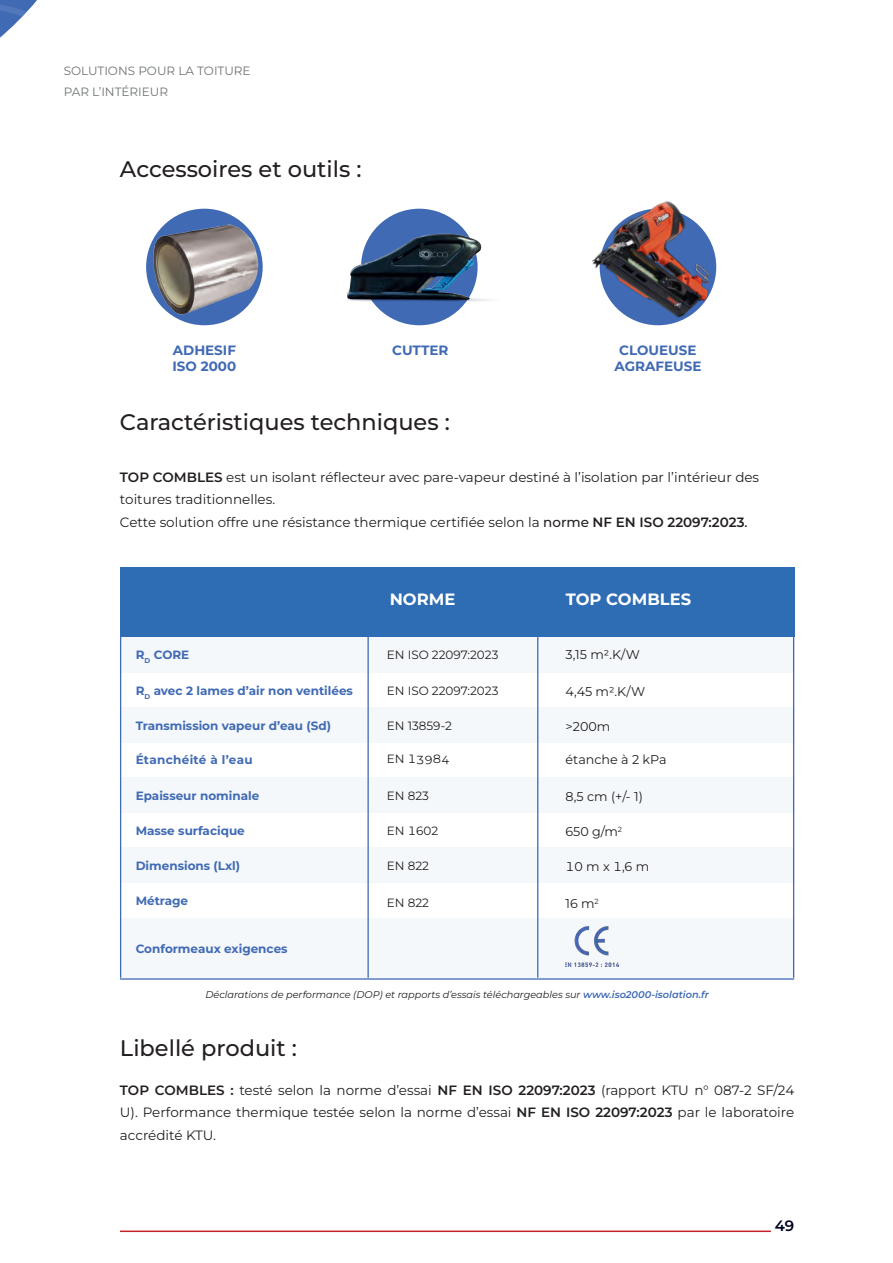
<style>
.page{position:relative;width:893px;height:1263px;background:#fff}
.page>*{position:absolute;margin:0;border:0;box-sizing:border-box;transform-origin:0 0}
.t1{font:500 22.5px "Montserrat";color:#231f20}
.t2{font:700 16.35px "Montserrat";color:#fff}
.t3{font:600 15px "Montserrat";color:#000420}
.t4{font:13.5px/22.5px "Montserrat";color:#231f20}
.t5{font:700 13.5px/16.4px "Montserrat";color:#406ab4;text-align:center}
.t6{font:12.75px "Montserrat";color:#231f20}
.t7{font:700 12px "Montserrat";color:#406ab4}
.t8{font:12px "Montserrat";color:#231f20}
.t9{font:12px/20.4px "Montserrat";color:#707475}
.t10{font:700 12px "Montserrat";letter-spacing:.025em;color:#406ab4}
.t11{font:italic 9.75px "Montserrat";color:#231f20}
.s1{font-weight:600}
.s2{font-weight:500}
.s3{font-weight:600;color:#406ab4}
</style>
<div class="page">
<hr style="left:120px;top:1230px;width:651px;height:2px;background:#c42028">
<svg style="left:0;top:0;width:37px;height:38px"></svg>
<div style="left:361px;top:209px;width:117px;height:116px;background:#406ab4;border-radius:50%"></div>
<img style="left:347px;top:208px;width:143px;height:109px">
<img style="left:592px;top:201px;width:125px;height:120px">
<div style="left:146px;top:209px;width:117px;height:116px;background:#406ab4;border-radius:50%"></div>
<img style="left:149px;top:218px;width:114px;height:107px">
<div style="left:120px;top:918px;width:674px;height:60px;background:#f5f8fb"></div>
<div style="left:120px;top:568px;width:674px;height:69px;background:#2e6cb3"></div>
<div style="left:120px;top:637px;width:674px;height:35px;background:#f5f8fb"></div>
<div style="left:120px;top:707px;width:674px;height:35px;background:#f5f8fb"></div>
<div style="left:120px;top:777px;width:674px;height:36px;background:#f5f8fb"></div>
<div style="left:120px;top:848px;width:674px;height:35px;background:#f5f8fb"></div>
<hr style="left:367px;top:636px;width:2px;height:342px;background:#406ab4">
<hr style="left:537px;top:636px;width:1px;height:342px;background:#406ab4">
<hr style="left:120px;top:636px;width:1px;height:342px;background:#406ab4">
<hr style="left:793px;top:636px;width:1px;height:342px;background:#406ab4">
<hr style="left:120px;top:978px;width:674px;height:2px;background:#406ab4">
<img style="left:566px;top:926px;width:53px;height:40px">
<p class="t9" style="left:64px;top:61px;width:188px">SOLUTIONS POUR LA TOITURE<br>PAR L’INTÉRIEUR</p>
<h1 class="t1" style="left:120px;top:154px;width:243px">Accessoires et outils :</h1>
<p class="t5" style="left:173px;top:341px;width:65px;text-align:left">ADHESIF<br>ISO 2000</p>
<p class="t5" style="left:392px;top:341px;width:58px">CUTTER</p>
<p class="t5" style="left:614px;top:341px;width:88px">CLOUEUSE<br>AGRAFEUSE</p>
<h1 class="t1" style="left:120px;top:407px;width:331px">Caractéristiques techniques :</h1>
<p class="t4" style="left:120px;top:465px;width:641px"><span class="s1">TOP COMBLES</span> est un isolant réflecteur avec pare-vapeur destiné à l’isolation par l’intérieur des toitures traditionnelles.<br>Cette solution offre une résistance thermique certifiée selon la <span class="s2">norme</span> <span class="s1">NF EN ISO 22097:2023</span><span class="s2">.</span></p>
<p class="t2" style="left:390px;top:588px;width:67px">NORME</p>
<p class="t2" style="left:566px;top:588px;width:127px">TOP COMBLES</p>
<p class="t7" style="left:136px;top:646px;width:55px">R<sub>D</sub> CORE</p>
<p class="t8" style="left:387px;top:646px;width:113px">EN ISO 22097:2023</p>
<p class="t6" style="left:565px;top:646px;width:76px">3,15 m2.K/W</p>
<p class="t7" style="left:136px;top:682px;width:219px">R<sub>D</sub> avec 2 lames d’air non ventilées</p>
<p class="t8" style="left:387px;top:682px;width:113px">EN ISO 22097:2023</p>
<p class="t6" style="left:565px;top:682px;width:81px">4,45 m2.K/W</p>
<p class="t7" style="left:136px;top:717px;width:197px">Transmission vapeur d’eau (Sd)</p>
<p class="t8" style="left:387px;top:717px;width:67px">EN 13859-2</p>
<p class="t6" style="left:565px;top:717px;width:46px">&gt;200m</p>
<p class="t10" style="left:136px;top:751px;width:118px">Étanchéité à l’eau</p>
<p class="t8" style="left:387px;top:751px;width:64px">EN 13984</p>
<p class="t6" style="left:565px;top:751px;width:103px">étanche à 2 kPa</p>
<p class="t7" style="left:136px;top:787px;width:125px">Epaisseur nominale</p>
<p class="t8" style="left:387px;top:788px;width:44px">EN 823</p>
<p class="t6" style="left:565px;top:787px;width:79px">8,5 cm (+/- 1)</p>
<p class="t7" style="left:136px;top:822px;width:111px">Masse surfacique</p>
<p class="t8" style="left:387px;top:823px;width:53px">EN 1602</p>
<p class="t6" style="left:565px;top:823px;width:58px">650 g/m<sup>2</sup></p>
<p class="t7" style="left:136px;top:857px;width:106px">Dimensions (Lxl)</p>
<p class="t8" style="left:387px;top:858px;width:44px">EN 822</p>
<p class="t6" style="left:565px;top:858px;width:85px">10 m x 1,6 m</p>
<p class="t7" style="left:136px;top:892px;width:54px">Métrage</p>
<p class="t8" style="left:387px;top:895px;width:44px">EN 822</p>
<p class="t6" style="left:565px;top:895px;width:35px">16 m<sup>2</sup></p>
<p class="t7" style="left:136px;top:940px;width:153px">Conformeaux exigences</p>
<p class="t11" style="left:205px;top:988px;width:505px">Déclarations de performance (DOP) et rapports d’essais téléchargeables sur <span class="s3">www.iso2000-isolation.fr</span></p>
<h1 class="t1" style="left:120px;top:1032px;width:179px">Libellé produit :</h1>
<p class="t4" style="left:120px;top:1078px;width:676px;text-align:justify"><span class="s1">TOP COMBLES :</span> testé selon la norme d’essai <span class="s1">NF EN ISO 22097:2023</span> (rapport KTU n° 087-2 SF/24<br>U). Performance thermique testée selon la norme d’essai <span class="s1">NF EN ISO 22097:2023</span> par le laboratoire accrédité KTU.</p>
<p class="t3" style="left:775px;top:1215px;width:21px">49</p>
</div>
